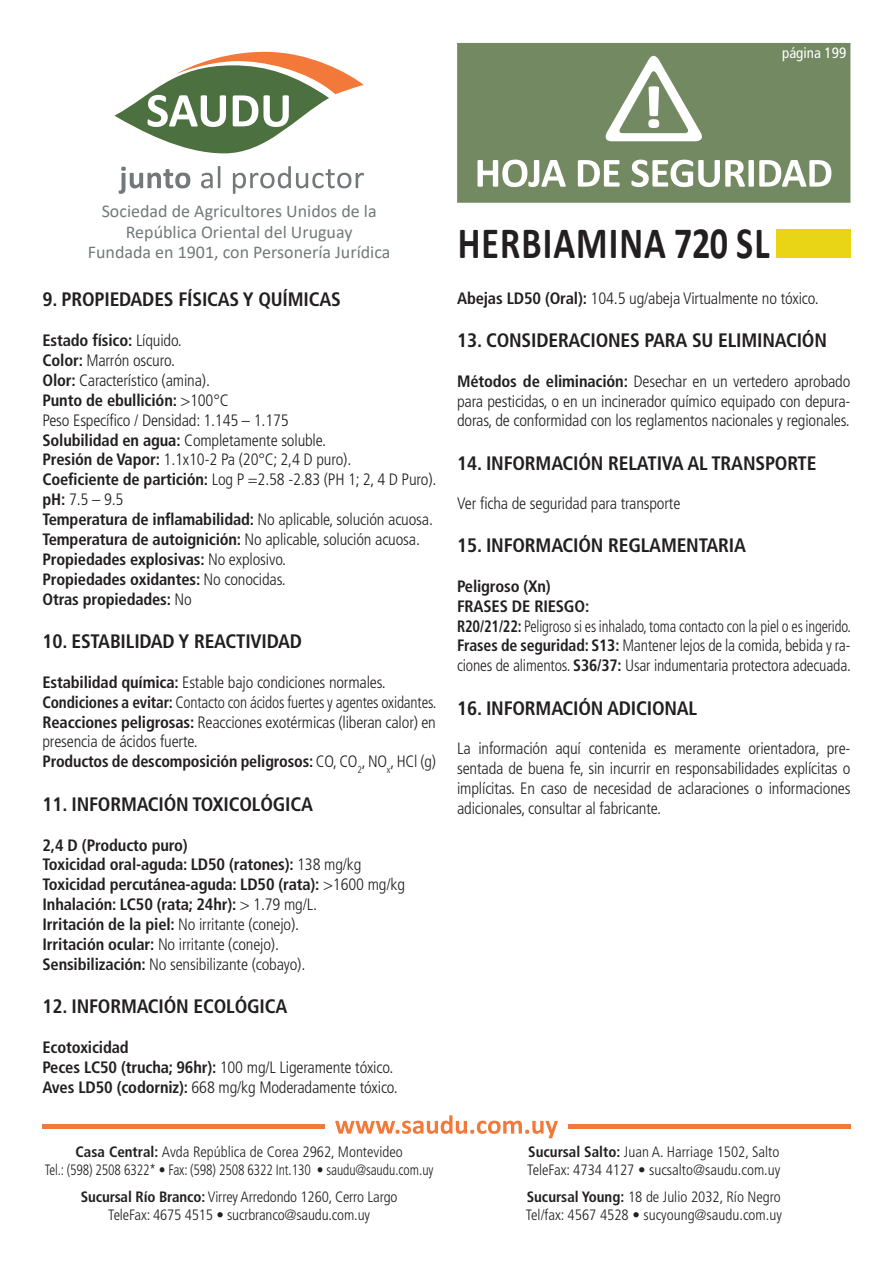
<style>
.page{position:relative;width:893px;height:1263px;background:#fff}
.page>*{position:absolute;margin:0;border:0;box-sizing:border-box;transform-origin:0 0}
.t1{font:700 45px "Calibri";letter-spacing:.03em;color:#231f20;scale:.8 1}
.t2{font:700 condensed 19.5px "Frutiger LT Std";letter-spacing:-.01em;color:#231f20}
.t3{font:18px/21.6px "Calibri";color:#73797a;text-align:center}
.t4{font:300 condensed 16.5px/20px "Frutiger LT Std";letter-spacing:-.01em;color:#231f20}
.t5{font:700 condensed 16.5px/20px "Frutiger LT Std";letter-spacing:-.01em;color:#231f20}
.t6{font:300 condensed 16.5px/19.8px "Frutiger LT Std";letter-spacing:-.01em;color:#231f20;scale:.89 1}
.t7{font:300 condensed 15px/18px "Frutiger LT Std";color:#231f20;text-align:center}
.t8{font:condensed 15px "Frutiger LT Std";color:#fff}
.s1{font-weight:700}
.s2{font-weight:300}
</style>
<div class="page">
<svg style="left:457px;top:43px;width:393px;height:160px;background:#829674"></svg>
<svg style="left:119px;top:167px;width:71px;height:27px"></svg>
<svg style="left:201px;top:166px;width:19px;height:22px"></svg>
<svg style="left:233px;top:166px;width:131px;height:28px"></svg>
<svg style="left:114px;top:52px;width:250px;height:101px"></svg>
<div style="left:776px;top:229px;width:74px;height:29px;background:#e9d416"></div>
<svg style="left:43px;top:1125px;width:282px;height:4px"></svg>
<svg style="left:568px;top:1125px;width:282px;height:4px"></svg>
<svg style="left:335px;top:1115px;width:223px;height:23px"></svg>
<p class="t8" style="left:782px;top:45px;width:66px">página 199</p>
<p class="t3" style="left:102px;top:199px;width:276px">Sociedad de Agricultores Unidos de la<br>República Oriental del Uruguay</p>
<p class="t3" style="left:88px;top:240px;width:304px">Fundada en 1901, con Personería Jurídica</p>
<p class="t2" style="left:43px;top:288px;width:300px">9. PROPIEDADES FÍSICAS Y QUÍMICAS</p>
<p class="t4" style="left:43px;top:331px;width:395px"><span class="s1">Estado físico:</span> Líquido.<br><span class="s1">Color:</span> Marrón oscuro.<br><span class="s1">Olor:</span> Característico (amina).<br><span class="s1">Punto de ebullición:</span> &gt;100°C<br>Peso Específico / Densidad: 1.145 – 1.175<br><span class="s1">Solubilidad en agua:</span> Completamente soluble.<br><span class="s1">Presión de Vapor:</span> 1.1x10-2 Pa (20°C; 2,4 D puro).<br><span class="s1">Coeficiente de partición:</span> Log P =2.58 -2.83 (PH 1; 2, 4 D Puro). <span class="s1">pH:</span> 7.5 – 9.5<br><span class="s1">Temperatura de inflamabilidad:</span> No aplicable, solución acuosa.<br><span class="s1">Temperatura de autoignición:</span> No aplicable, solución acuosa.<br><span class="s1">Propiedades explosivas:</span> No explosivo.<br><span class="s1">Propiedades oxidantes:</span> No conocidas.<br><span class="s1">Otras propiedades:</span> No</p>
<p class="t2" style="left:43px;top:630px;width:261px">10. ESTABILIDAD Y REACTIVIDAD</p>
<p class="t4" style="left:43px;top:672px;width:395px"><span class="s1">Estabilidad química:</span> Estable bajo condiciones normales.<br><span class="s1">Condiciones a evitar:</span> Contacto con ácidos fuertes y agentes oxidantes.<br><span class="s1">Reacciones peligrosas:</span> Reacciones exotérmicas (liberan calor) en presencia de ácidos fuerte.<br><span class="s1">Productos de descomposición peligrosos:</span> CO, CO<sub>2</sub>, NO<sub>x</sub>, HCl (g)</p>
<p class="t2" style="left:43px;top:792px;width:272px">11. INFORMACIÓN TOXICOLÓGICA</p>
<p class="t5" style="left:43px;top:835px;width:364px">2,4 D (Producto puro)<br>Toxicidad oral-aguda: LD50 (ratones): <span class="s2">138 mg/kg </span>Toxicidad percutánea-aguda: LD50 (rata): <span class="s2">&gt;1600 mg/kg </span>Inhalación: LC50 (rata; 24hr): <span class="s2">&gt; 1.79 mg/L.<br></span>Irritación de la piel: <span class="s2">No irritante (conejo).<br></span>Irritación ocular: <span class="s2">No irritante (conejo).<br></span>Sensibilización: <span class="s2">No sensibilizante (cobayo).</span></p>
<p class="t2" style="left:43px;top:995px;width:246px">12. INFORMACIÓN ECOLÓGICA</p>
<p class="t5" style="left:43px;top:1037px;width:357px">Ecotoxicidad<br>Peces LC50 (trucha; 96hr): <span class="s2">100 mg/L Ligeramente tóxico.<br></span>Aves LD50 (codorniz): <span class="s2">668 mg/kg Moderadamente tóxico.</span></p>
<p class="t7" style="left:45px;top:1143px;width:390px"><span class="s1">Casa Central:</span> Avda República de Corea 2962, Montevideo<br>Tel.: (598) 2508 6322* • Fax: (598) 2508 6322 Int.130 • saudu@saudu.com.uy</p>
<p class="t7" style="left:81px;top:1188px;width:318px"><span class="s1">Sucursal Río Branco:</span> Virrey Arredondo 1260, Cerro Largo<br>TeleFax: 4675 4515 • sucrbranco@saudu.com.uy</p>
<h1 class="t1" style="left:458px;top:211px;width:391px">HERBIAMINA 720 SL</h1>
<p class="t4" style="left:457px;top:289px;width:363px"><span class="s1">Abejas LD50 (Oral):</span> 104.5 ug/abeja Virtualmente no tóxico.</p>
<p class="t2" style="left:457px;top:329px;width:371px">13. CONSIDERACIONES PARA SU ELIMINACIÓN</p>
<p class="t4" style="left:457px;top:371px;width:395px;text-align:justify"><span class="s1">Métodos de eliminación:</span> Desechar en un vertedero aprobado para pesticidas, o en un incinerador químico equipado con depura&shy;doras, de conformidad con los reglamentos nacionales y regionales.</p>
<p class="t2" style="left:457px;top:451px;width:361px">14. INFORMACIÓN RELATIVA AL TRANSPORTE</p>
<p class="t4" style="left:457px;top:494px;width:225px">Ver ficha de seguridad para transporte</p>
<p class="t2" style="left:457px;top:534px;width:290px">15. INFORMACIÓN REGLAMENTARIA</p>
<p class="t6" style="left:457px;top:577px;width:444px"><span class="s1">Peligroso (Xn)<br>FRASES DE RIESGO:<br>R20/21/22:</span> Peligroso si es inhalado, toma contacto con la piel o es ingerido.<br><span class="s1">Frases de seguridad: S13:</span> Mantener lejos de la comida, bebida y ra&shy;ciones de alimentos. <span class="s1">S36/37:</span> Usar indumentaria protectora adecuada.</p>
<p class="t2" style="left:457px;top:696px;width:242px">16. INFORMACIÓN ADICIONAL</p>
<p class="t4" style="left:457px;top:739px;width:395px;text-align:justify">La información aquí contenida es meramente orientadora, pre&shy;sentada de buena fe, sin incurrir en responsabilidades explícitas o implícitas. En caso de necesidad de aclaraciones o informaciones adicionales, consultar al fabricante.</p>
<p class="t7" style="left:527px;top:1143px;width:255px;text-align:left"><span class="s1">Sucursal Salto:</span> Juan A. Harriage 1502, Salto<br>TeleFax: 4734 4127 • sucsalto@saudu.com.uy</p>
<p class="t7" style="left:526px;top:1188px;width:258px;text-align:left"><span class="s1">Sucursal Young:</span> 18 de Julio 2032, Río Negro<br>Tel/fax: 4567 4528 • sucyoung@saudu.com.uy</p>
</div>
